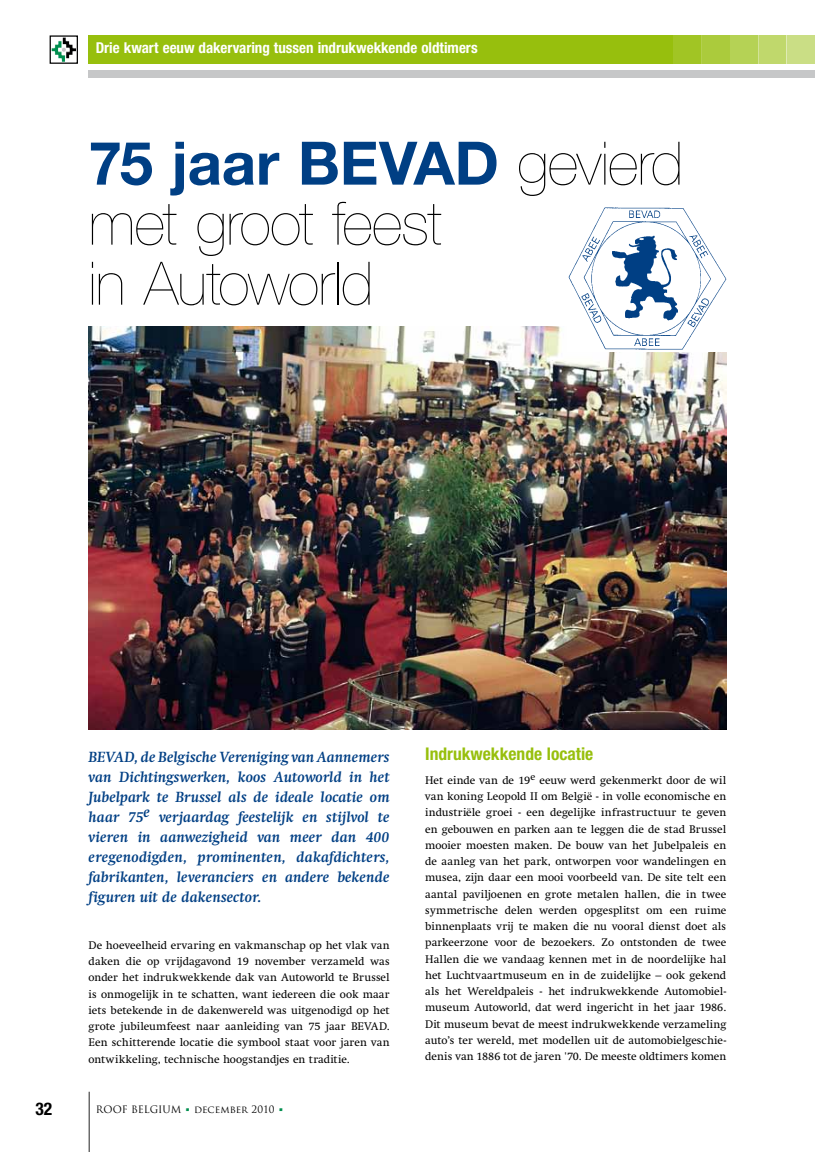
<style>
.page{position:relative;width:815px;height:1152px;background:#fff}
.page>*{position:absolute;margin:0;border:0;box-sizing:border-box;transform-origin:0 0}
.t1{font:200 60px/60px "Helvetica Neue LT Std";letter-spacing:-.015em;color:#000}
.t2{font:700 condensed 17.5px "Helvetica Neue LT Std";color:#97bf0d}
.t3{font:700 condensed 17.5px "Helvetica Neue LT Std";color:#000}
.t4{font:italic 700 15px/20px "Swift LT Std";letter-spacing:.005em;color:#003f84;text-align:justify}
.t5{font:700 condensed 15px "Helvetica Neue LT Std";color:#fff}
.t6{font:11.25px/16.2px "Swift LT Std";letter-spacing:.005em;color:#000;text-align:justify}
.t7{font:10px "Trajan Pro";letter-spacing:-.01em;color:#000}
.s1{font-weight:700;color:#003f84}
.s2{font-family:"ITC Eras Std";color:#008f4f}
</style>
<div class="page">
<img style="left:89px;top:326px;width:637px;height:403px">
<hr style="left:89px;top:1091px;width:1px;height:61px;background:#000">
<div style="left:89px;top:35px;width:726px;height:29px;background:#97bf0d"></div>
<div style="left:702px;top:35px;width:28px;height:29px;background:#abcb3c"></div>
<div style="left:673px;top:35px;width:29px;height:29px;background:#a1c524"></div>
<div style="left:730px;top:35px;width:28px;height:29px;background:#b5d255"></div>
<div style="left:89px;top:71px;width:726px;height:7px;background:#c6c7c8"></div>
<img style="left:52px;top:37px;width:24px;height:25px">
<div style="left:50px;top:35px;width:28px;height:29px;border:1px solid #000"></div>
<div style="left:758px;top:35px;width:29px;height:29px;background:#c0d86c"></div>
<div style="left:787px;top:35px;width:28px;height:29px;background:#cade85"></div>
<img style="left:567px;top:207px;width:159px;height:144px">
<h3 class="t5" style="left:96px;top:39px;width:384px">Drie kwart eeuw dakervaring tussen indrukwekkende oldtimers</h3>
<h1 class="t1" style="left:89px;top:133px;width:596px"><span class="s1">75 jaar BEVAD</span> gevierd met groot feest<br>in Autoworld</h1>
<p class="t4" style="left:89px;top:747px;width:303px">BEVAD, de Belgische Vereniging van Aannemers van Dichtingswerken, koos Autoworld in het Jubelpark te Brussel als de ideale locatie om haar 75e verjaardag feestelijk en stijlvol te vieren in aanwezigheid van meer dan 400 eregenodigden, prominenten, dakafdichters, fabrikanten, leveranciers en andere bekende figuren uit de dakensector.</p>
<p class="t6" style="left:89px;top:937px;width:303px">De hoeveelheid ervaring en vakmanschap op het vlak van daken die op vrijdagavond 19 november verzameld was onder het indrukwekkende dak van Autoworld te Brussel is onmogelijk in te schatten, want iedereen die ook maar iets betekende in de dakenwereld was uitgenodigd op het grote jubileumfeest naar aanleiding van 75 jaar BEVAD.<br>Een schitterende locatie die symbool staat voor jaren van ontwikkeling, technische hoogstandjes en traditie.</p>
<h2 class="t3" style="left:35px;top:1098px;width:18px">32</h2>
<p class="t7" style="left:96px;top:1103px;width:189px">ROOF BELGIUM <span class="s2">•</span> december 2010 <span class="s2">•</span></p>
<h2 class="t2" style="left:425px;top:743px;width:170px">Indrukwekkende locatie</h2>
<p class="t6" style="left:425px;top:772px;width:303px">Het einde van de 19<sup>e</sup> eeuw werd gekenmerkt door de wil van koning Leopold II om België - in volle economische en industriële groei - een degelijke infrastructuur te geven en gebouwen en parken aan te leggen die de stad Brussel mooier moesten maken. De bouw van het Jubelpaleis en de aanleg van het park, ontworpen voor wandelingen en musea, zijn daar een mooi voorbeeld van. De site telt een aantal paviljoenen en grote metalen hallen, die in twee symmetrische delen werden opgesplitst om een ruime binnenplaats vrij te maken die nu vooral dienst doet als parkeerzone voor de bezoekers. Zo ontstonden de twee Hallen die we vandaag kennen met in de noordelijke hal het Luchtvaartmuseum en in de zuidelijke – ook gekend als het Wereldpaleis - het indrukwekkende Automobiel&shy;museum Autoworld, dat werd ingericht in het jaar 1986.<br>Dit museum bevat de meest indrukwekkende verzameling auto’s ter wereld, met modellen uit de automobielgeschie&shy;denis van 1886 tot de jaren '70. De meeste oldtimers komen</p>
</div>
